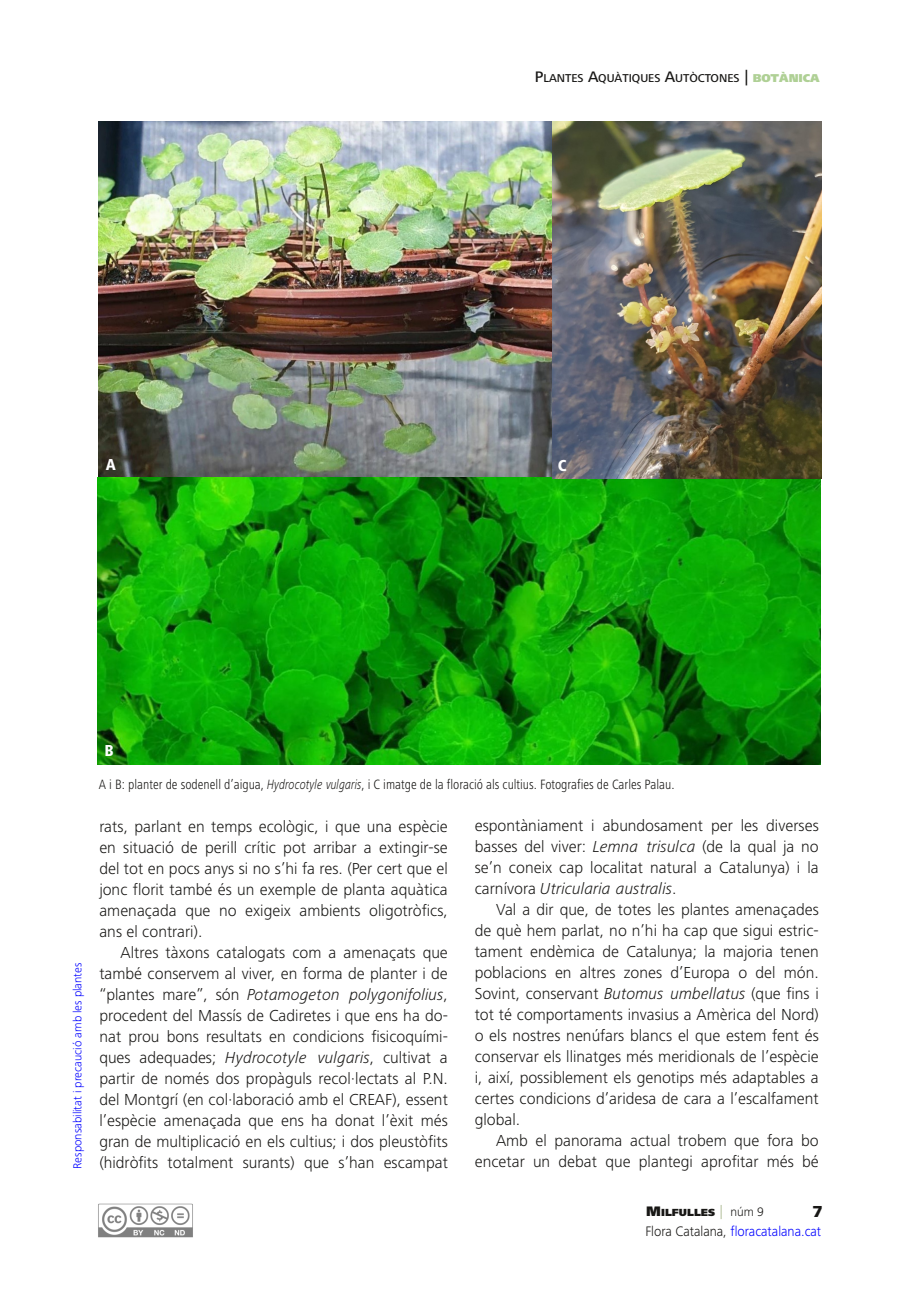
<style>
.page{position:relative;width:919px;height:1289px;background:#fff}
.page>*{position:absolute;margin:0;border:0;box-sizing:border-box;transform-origin:0 0}
.t1{font:300 16.5px/21px "Frutiger Next LT";color:#181715;text-align:justify}
.t2{font:800 condensed 16.5px "Frutiger Next LT";color:#fff}
.t3{font:800 16.5px "Frutiger Next LT";color:#181715}
.t4{font:300 14.25px "Frutiger Next LT";letter-spacing:-.005em;color:#00f;scale:.95 1}
.t5{font:300 condensed 13.95px "Frutiger Next LT";color:#181715}
.t6{font:300 12px "Frutiger Next LT";letter-spacing:-.005em;color:#00f}
.t7{font:500 11.85px "Frutiger Next LT";color:#181715}
.t8{font:900 10.65px "Frutiger Next LT";color:#181715}
.s1{font-size:15.75px}
.s2{font-weight:900;color:#afd095}
.s3{font-style:italic;font-stretch:normal}
.s4{font-style:italic}
.s5{font-size:14.25px}
.s6{font-weight:500;font-size:14.25px;color:#c1cbae}
.s7{font-weight:300;font-size:12.75px}
.s8{color:#181715}
</style>
<div class="page">
<img style="left:98px;top:1203px;width:95px;height:35px">
<img style="left:99px;top:122px;width:453px;height:356px">
<img style="left:97px;top:478px;width:723px;height:286px">
<img style="left:552px;top:122px;width:269px;height:356px">
<p class="t7" style="left:534px;top:72px;width:286px"><span class="s1">P</span>LANTES <span class="s1">A</span>QUÀTIQUES <span class="s1">A</span>UTÒCTONES <span class="s1">|</span> <span class="s2">BOTÀNICA</span></p>
<p class="t2" style="left:106px;top:455px;width:12px">A</p>
<p class="t2" style="left:557px;top:456px;width:10px">C</p>
<p class="t6" style="left:71px;top:1168px;width:208px;rotate:-90deg">Responsabilitat i precaució amb les plantes</p>
<p class="t2" style="left:104px;top:741px;width:11px">B</p>
<p class="t5" style="left:99px;top:776px;width:577px">A i B: planter de sodenell d’aigua, <span class="s3">Hydrocotyle vulgaris</span>, i C imatge de la floració als cultius. Fotografies de Carles Palau.</p>
<p class="t1" style="left:99px;top:815px;width:350px">rats, parlant en temps ecològic, i que una espècie en situació de perill crític pot arribar a extingir-se del tot en pocs anys si no s’hi fa res. (Per cert que el jonc florit també és un exemple de planta aquàtica amenaçada que no exigeix ambients oligotròfics, ans el contrari).</p>
<p class="t1" style="left:99px;top:941px;width:350px;text-indent:21px">Altres tàxons catalogats com a amenaçats que també conservem al viver, en forma de planter i de “plantes mare”, són <span class="s4">Potamogeton polygonifolius</span>, procedent del Massís de Cadiretes i que ens ha do&shy;nat prou bons resultats en condicions fisicoquími&shy;ques adequades; <span class="s4">Hydrocotyle vulgaris</span>, cultivat a partir de només dos propàguls recol·lectats al P.N. del Montgrí (en col·laboració amb el CREAF), essent l’espècie amenaçada que ens ha donat l’èxit més gran de multiplicació en els cultius; i dos pleustòfits (hidròfits totalment surants) que s’han escampat</p>
<p class="t1" style="left:474px;top:814px;width:345px">espontàniament i abundosament per les diverses basses del viver: <span class="s4">Lemna trisulca</span> (de la qual ja no se’n coneix cap localitat natural a Catalunya) i la carnívora <span class="s4">Utricularia australis</span>.</p>
<p class="t1" style="left:474px;top:898px;width:345px;text-indent:21px">Val a dir que, de totes les plantes amenaçades de què hem parlat, no n’hi ha cap que sigui estric&shy;tament endèmica de Catalunya; la majoria tenen poblacions en altres zones d’Europa o del món.<br>Sovint, conservant <span class="s4">Butomus umbellatus</span> (que fins i tot té comportaments invasius a Amèrica del Nord) o els nostres nenúfars blancs el que estem fent és conservar els llinatges més meridionals de l’espècie i, així, possiblement els genotips més adaptables a certes condicions d’aridesa de cara a l’escalfament global.</p>
<p class="t1" style="left:474px;top:1129px;width:345px;text-align:right">Amb el panorama actual trobem que fora bo encetar un debat que plantegi aprofitar més bé</p>
<p class="t8" style="left:646px;top:1206px;width:119px"><span class="s5">M</span>ILFULLES <span class="s6">|</span> <span class="s7">núm 9</span></p>
<p class="t3" style="left:812px;top:1201px;width:12px">7</p>
<p class="t4" style="left:645px;top:1223px;width:186px"><span class="s8">Flora Catalana,</span> floracatalana.cat</p>
</div>
